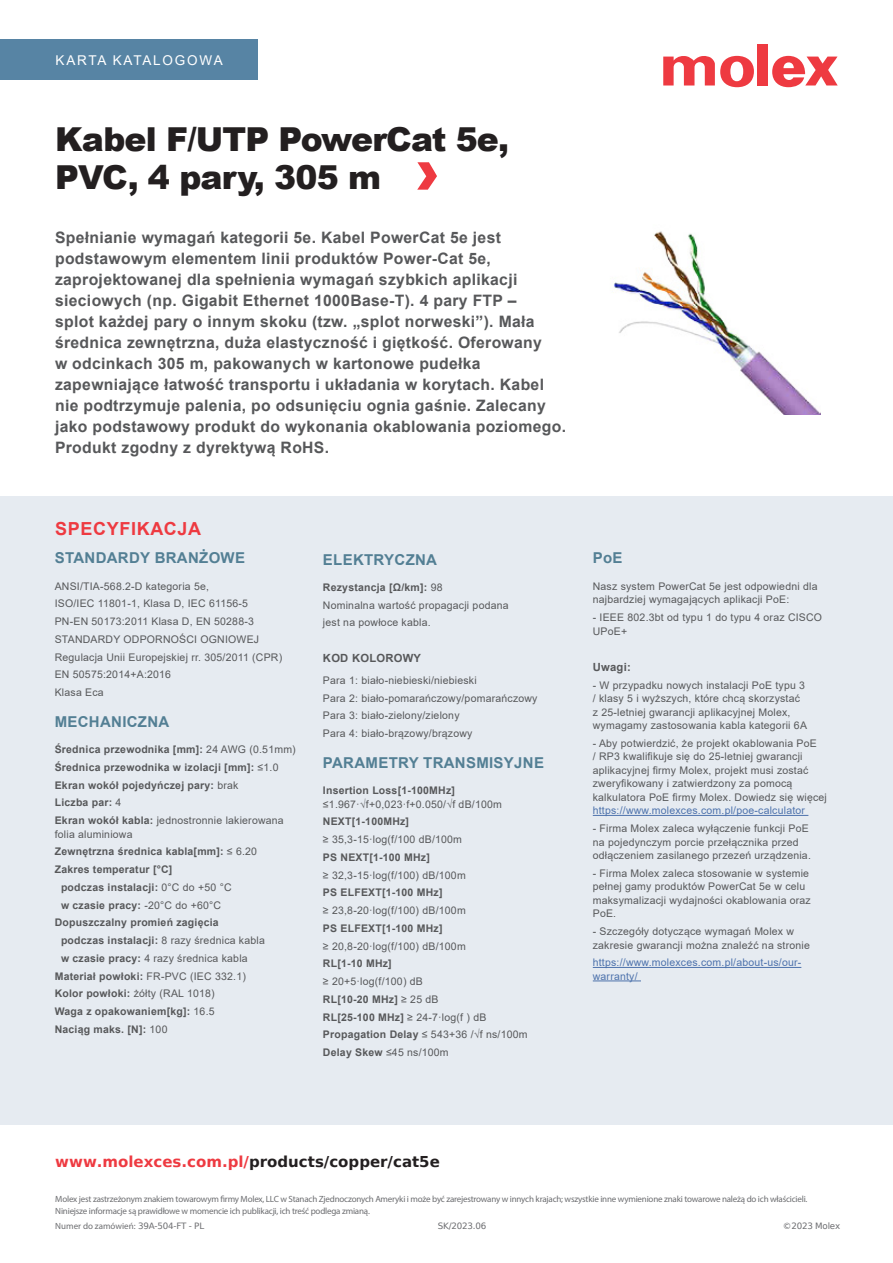
<style>
.page{position:relative;width:893px;height:1263px;background:#fff}
.page>*{position:absolute;margin:0;border:0;box-sizing:border-box;transform-origin:0 0}
.Datasheet_Header{font:900 33px "Arial";letter-spacing:-.025em;color:#231f20}
.Section_Header_Red{font:700 18px "Arial";letter-spacing:.035em;color:#ee3a41}
.Emphasis_paragraph{font:700 15.75px/21px "Arial";letter-spacing:.02em;color:#57585a}
.Specifications_Heade{font:700 15px "Arial";letter-spacing:.02em;color:#537f94}
.Weblink__red_black{font:700 15px "Bitstream Vera Sans";color:#231f20}
.Literature_Tab{font:13.5px "Arial";letter-spacing:.135em;color:#fff}
.Specifications_subhe{font:700 11.25px "Arial";letter-spacing:.02em;color:#57585a}
.Specifications_Categ{font:700 11.25px "Arial";letter-spacing:.02em;color:#57585a}
.Specifications_Body{font:10.5px/13.5px "Arial";letter-spacing:.02em;color:#57585a}
.Specifications_Body-2{font:700 10.5px "Arial";letter-spacing:.02em;color:#57585a}
.Specifications_Body-3{font:10.5px/13.5px "Arial";letter-spacing:.02em;color:#4d72ac}
.A4_Footer{font:9px "Myriad Pro";letter-spacing:-.025em;color:#6c6d70}
.A4_Footer-2{font:9px "Myriad Pro";color:#6c6d70}
.A4_Footer-3{font:8.7px "Bitstream Vera Sans";letter-spacing:-.02em;color:#6c6d70}
.s1{font-weight:400}
.s2{font-weight:700}
.s3{color:#ee3a41}
.s4{color:#4d72ac}
.s5{font-family:"Bitstream Vera Sans";font-size:8.7px}
</style>
<div class="page">
<div style="left:0;top:39px;width:258px;height:41px;background:#5784a4"></div>
<div style="left:757px;top:44px;width:11px;height:41px;background:#ee3a41"></div>
<svg style="left:663px;top:55px;width:91px;height:32px"></svg>
<svg style="left:772px;top:56px;width:66px;height:31px"></svg>
<img style="left:613px;top:231px;width:208px;height:183px">
<div style="left:0;top:496px;width:893px;height:629px;background:#e6ebf1"></div>
<hr style="left:593px;top:815px;width:215px;height:1px;background:#4d72ac">
<hr style="left:593px;top:967px;width:208px;height:1px;background:#4d72ac">
<hr style="left:593px;top:980px;width:48px;height:1px;background:#4d72ac">
<svg style="left:417px;top:162px;width:20px;height:28px"></svg>
<p class="Literature_Tab" style="left:56px;top:51px;width:169px">KARTA KATALOGOWA</p>
<p class="Datasheet_Header" style="left:55px;top:115px;width:455px">Kabel F/UTP PowerCat 5e,</p>
<p class="Datasheet_Header" style="left:55px;top:153px;width:327px">PVC, 4 pary, 305 m</p>
<p class="Emphasis_paragraph" style="left:55px;top:227px;width:513px">Spełnianie wymagań kategorii 5e. Kabel PowerCat 5e jest podstawowym elementem linii produktów Power-Cat 5e, zaprojektowanej dla spełnienia wymagań szybkich aplikacji sieciowych (np. Gigabit Ethernet 1000Base-T). 4 pary FTP –<br>splot każdej pary o innym skoku (tzw. „splot norweski”). Mała średnica zewnętrzna, duża elastyczność i giętkość. Oferowany<br>w odcinkach 305 m, pakowanych w kartonowe pudełka zapewniające łatwość transportu i układania w korytach. Kabel nie podtrzymuje palenia, po odsunięciu ognia gaśnie. Zalecany jako podstawowy produkt do wykonania okablowania poziomego.<br>Produkt zgodny z dyrektywą RoHS.</p>
<p class="Section_Header_Red" style="left:55px;top:516px;width:147px">SPECYFIKACJA</p>
<p class="Specifications_Heade" style="left:55px;top:547px;width:192px">STANDARDY BRANŻOWE</p>
<p class="Specifications_Body" style="left:55px;top:579px;width:156px">ANSI/TIA-568.2-D kategoria 5e,</p>
<p class="Specifications_Body" style="left:55px;top:597px;width:195px">ISO/IEC 11801-1, Klasa D, IEC 61156-5</p>
<p class="Specifications_Body" style="left:55px;top:615px;width:201px">PN-EN 50173:2011 Klasa D, EN 50288-3</p>
<p class="Specifications_Body" style="left:55px;top:632px;width:206px">STANDARDY ODPORNOŚCI OGNIOWEJ</p>
<p class="Specifications_Body" style="left:55px;top:650px;width:229px">Regulacja Unii Europejskiej rr. 305/2011 (CPR)</p>
<p class="Specifications_Body" style="left:55px;top:668px;width:118px">EN 50575:2014+A:2016</p>
<p class="Specifications_Body" style="left:55px;top:686px;width:50px">Klasa Eca</p>
<p class="Specifications_Heade" style="left:55px;top:711px;width:116px">MECHANICZNA</p>
<p class="Specifications_Body-2" style="left:55px;top:742px;width:243px">Średnica przewodnika [mm]: <span class="s1">24 AWG (0.51mm)</span></p>
<p class="Specifications_Body-2" style="left:55px;top:760px;width:225px">Średnica przewodnika w izolacji [mm]: <span class="s1">≤1.0</span></p>
<p class="Specifications_Body-2" style="left:55px;top:777px;width:185px">Ekran wokół pojedyńczej pary: <span class="s1">brak</span></p>
<p class="Specifications_Body-2" style="left:55px;top:795px;width:68px">Liczba par: <span class="s1">4</span></p>
<p class="Specifications_Body" style="left:55px;top:814px;width:231px"><span class="s2">Ekran wokół kabla:</span> jednostronnie lakierowana folia aluminiowa</p>
<p class="Specifications_Body-2" style="left:55px;top:844px;width:204px">Zewnętrzna średnica kabla[mm]: <span class="s1">≤ 6.20</span></p>
<p class="Specifications_Body-2" style="left:55px;top:862px;width:119px">Zakres temperatur [°C]</p>
<p class="Specifications_Body-2" style="left:61px;top:880px;width:172px">podczas instalacji: <span class="s1">0°C do +50 °C</span></p>
<p class="Specifications_Body-2" style="left:61px;top:898px;width:162px">w czasie pracy: <span class="s1">-20°C do +60°C</span></p>
<p class="Specifications_Body-2" style="left:55px;top:915px;width:166px">Dopuszczalny promień zagięcia</p>
<p class="Specifications_Body-2" style="left:61px;top:933px;width:205px">podczas instalacji: <span class="s1">8 razy średnica kabla</span></p>
<p class="Specifications_Body" style="left:61px;top:951px;width:188px"><span class="s2">w czasie pracy:</span> 4 razy średnica kabla</p>
<p class="Specifications_Body-2" style="left:55px;top:969px;width:193px">Materiał powłoki: <span class="s1">FR-PVC (IEC 332.1)</span></p>
<p class="Specifications_Body" style="left:55px;top:987px;width:161px"><span class="s2">Kolor powłoki:</span> żółty (RAL 1018)</p>
<p class="Specifications_Body-2" style="left:55px;top:1004px;width:161px">Waga z opakowaniem[kg]: <span class="s1">16.5</span></p>
<p class="Specifications_Body-2" style="left:55px;top:1022px;width:114px">Naciąg maks. [N]: <span class="s1">100</span></p>
<p class="Specifications_Heade" style="left:323px;top:549px;width:116px">ELEKTRYCZNA</p>
<p class="Specifications_Body-2" style="left:323px;top:580px;width:121px">Rezystancja [Ω/km]: <span class="s1">98</span></p>
<p class="Specifications_Body" style="left:323px;top:598px;width:187px">Nominalna wartość propagacji podana</p>
<p class="Specifications_Body" style="left:323px;top:616px;width:109px">jest na powłoce kabla.</p>
<p class="Specifications_subhe" style="left:323px;top:650px;width:100px">KOD KOLOROWY</p>
<p class="Specifications_Body" style="left:323px;top:673px;width:155px">Para 1: biało-niebieski/niebieski</p>
<p class="Specifications_Body" style="left:323px;top:691px;width:216px">Para 2: biało-pomarańczowy/pomarańczowy</p>
<p class="Specifications_Body" style="left:323px;top:709px;width:138px">Para 3: biało-zielony/zielony</p>
<p class="Specifications_Body" style="left:323px;top:727px;width:151px">Para 4: biało-brązowy/brązowy</p>
<p class="Specifications_Heade" style="left:323px;top:752px;width:223px">PARAMETRY TRANSMISYJNE</p>
<p class="Specifications_Body" style="left:323px;top:784px;width:180px"><span class="s2">Insertion Loss[1-100MHz] </span>≤1.967·√f+0,023·f+0.050/√f dB/100m</p>
<p class="Specifications_Body-2" style="left:323px;top:814px;width:88px">NEXT[1-100MHz]</p>
<p class="Specifications_Body" style="left:323px;top:833px;width:141px">≥ 35,3-15·log(f/100 dB/100m</p>
<p class="Specifications_Body-2" style="left:323px;top:850px;width:108px">PS NEXT[1-100 MHz]</p>
<p class="Specifications_Body" style="left:323px;top:868px;width:144px">≥ 32,3-15·log(f/100) dB/100m</p>
<p class="Specifications_Body-2" style="left:323px;top:885px;width:121px">PS ELFEXT[1-100 MHz]</p>
<p class="Specifications_Body" style="left:323px;top:904px;width:144px">≥ 23,8-20·log(f/100) dB/100m</p>
<p class="Specifications_Body-2" style="left:323px;top:921px;width:121px">PS ELFEXT[1-100 MHz]</p>
<p class="Specifications_Body" style="left:323px;top:939px;width:144px">≥ 20,8-20·log(f/100) dB/100m</p>
<p class="Specifications_Body-2" style="left:323px;top:956px;width:70px">RL[1-10 MHz]</p>
<p class="Specifications_Body" style="left:323px;top:975px;width:101px">≥ 20+5·log(f/100) dB</p>
<p class="Specifications_Body-2" style="left:323px;top:992px;width:117px">RL[10-20 MHz] <span class="s1">≥ 25 dB</span></p>
<p class="Specifications_Body" style="left:323px;top:1010px;width:165px"><span class="s2">RL[25-100 MHz]</span> ≥ 24-7·log(f ) dB</p>
<p class="Specifications_Body" style="left:323px;top:1028px;width:206px"><span class="s2">Propagation Delay</span> ≤ 543+36 /√f ns/100m</p>
<p class="Specifications_Body" style="left:323px;top:1046px;width:127px"><span class="s2">Delay Skew</span> ≤45 ns/100m</p>
<p class="Weblink__red_black" style="left:55px;top:1153px;width:386px"><span class="s3">www.molexces.com.pl/</span>products/copper/cat5e</p>
<p class="Specifications_Heade" style="left:593px;top:548px;width:31px">PoE</p>
<p class="Specifications_Body" style="left:593px;top:579px;width:226px">Nasz system PowerCat 5e jest odpowiedni dla najbardziej wymagających aplikacji PoE:</p>
<p class="Specifications_Body" style="left:593px;top:610px;width:231px">- IEEE 802.3bt od typu 1 do typu 4 oraz CISCO<br>UPoE+</p>
<p class="Specifications_Categ" style="left:593px;top:659px;width:40px">Uwagi:</p>
<p class="Specifications_Body" style="left:593px;top:678px;width:216px">- W przypadku nowych instalacji PoE typu 3 / klasy 5 i wyższych, które chcą skorzystać z 25-letniej gwarancji aplikacyjnej Molex, wymagamy zastosowania kabla kategorii 6A</p>
<p class="Specifications_Body" style="left:593px;top:736px;width:236px">- Aby potwierdzić, że projekt okablowania PoE<br>/ RP3 kwalifikuje się do 25-letniej gwarancji aplikacyjnej firmy Molex, projekt musi zostać zweryfikowany i zatwierdzony za pomocą kalkulatora PoE firmy Molex. Dowiedz się więcej <span class="s4">https://www.molexces.com.pl/poe-calculator</span></p>
<p class="Specifications_Body" style="left:593px;top:821px;width:220px">- Firma Molex zaleca wyłączenie funkcji PoE na pojedynczym porcie przełącznika przed odłączeniem zasilanego przezeń urządzenia.</p>
<p class="Specifications_Body" style="left:593px;top:866px;width:220px">- Firma Molex zaleca stosowanie w systemie pełnej gamy produktów PowerCat 5e w celu maksymalizacji wydajności okablowania oraz PoE.</p>
<p class="Specifications_Body" style="left:593px;top:924px;width:219px">- Szczegóły dotyczące wymagań Molex w zakresie gwarancji można znaleźć na stronie</p>
<p class="Specifications_Body-3" style="left:593px;top:956px;width:210px">https://www.molexces.com.pl/about-us/our&shy;warranty/</p>
<p class="A4_Footer" style="left:55px;top:1193px;width:754px">Molex jest zastrzeżonym znakiem towarowym firmy Molex, LLC w Stanach Zjednoczonych Ameryki i może być zarejestrowany w innych krajach; wszystkie inne wymienione znaki towarowe należą do ich właścicieli.</p>
<p class="A4_Footer" style="left:55px;top:1205px;width:316px">Niniejsze informacje są prawidłowe w momencie ich publikacji, ich treść podlega zmianą.</p>
<p class="A4_Footer-2" style="left:55px;top:1220px;width:150px">Numer do zamówień: <span class="s5">39A-504-FT - PL</span></p>
<p class="A4_Footer-3" style="left:438px;top:1221px;width:50px">SK/2023.06</p>
<p class="A4_Footer-3" style="left:783px;top:1221px;width:59px">©2023 Molex</p>
</div>
